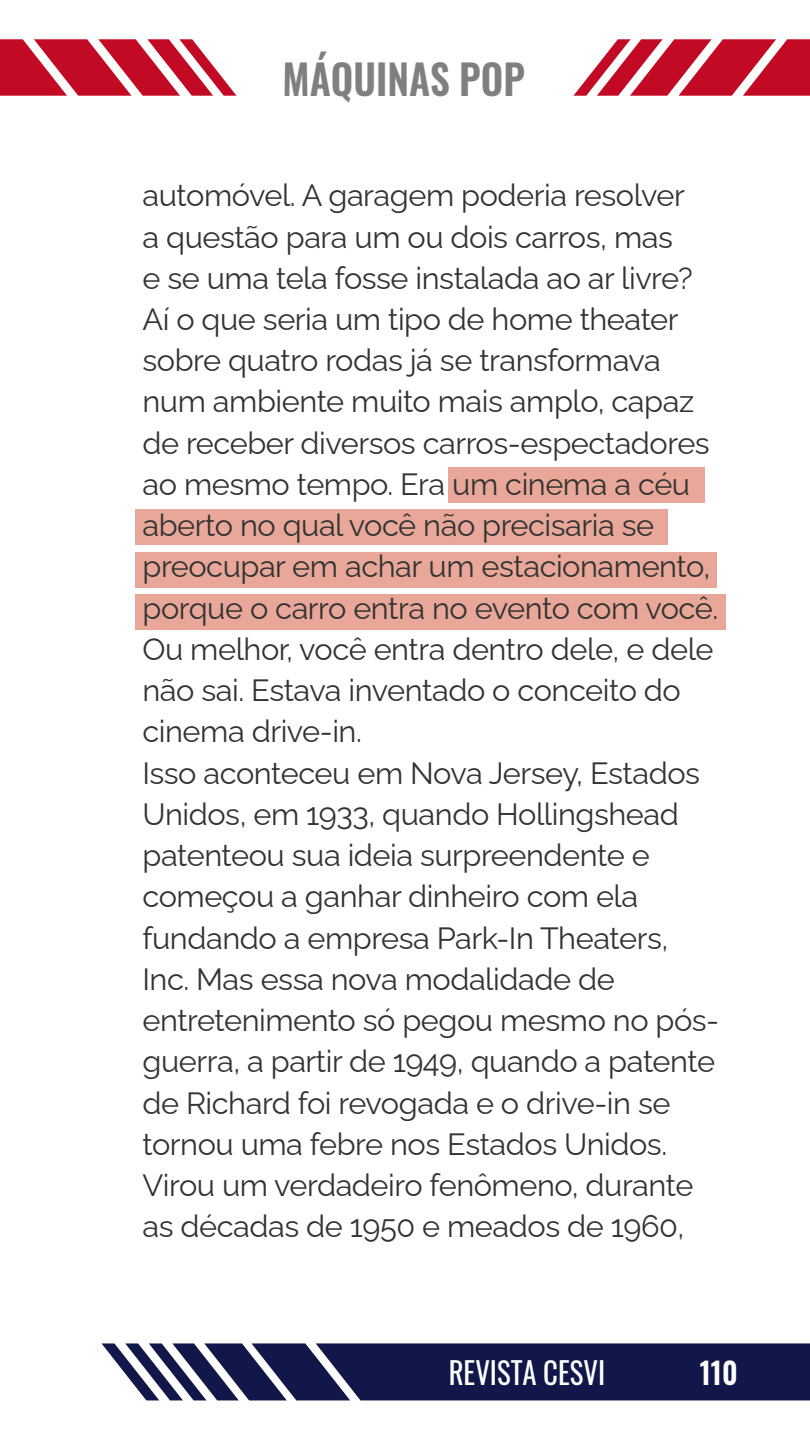
<style>
.page{position:relative;width:810px;height:1440px;background:#fff}
.page>*{position:absolute;margin:0;border:0;box-sizing:border-box;transform-origin:0 0}
.t1{font:600 41.25px "Oswald";color:#7f7f7f;scale:.95 1}
.t2{font:30.75px/41.2px "Raleway";letter-spacing:-.015em;color:#333}
.t3{font:30px "Oswald";color:#fff;scale:.96 1}
.t4{font:600 30px "Oswald";color:#fff;scale:.96 1}
</style>
<div class="page">
<svg style="left:102px;top:1343px;width:708px;height:57px;background:#2f3560"></svg>
<svg style="left:0;top:39px;width:237px;height:57px"></svg>
<svg style="left:573px;top:39px;width:237px;height:57px"></svg>
<div style="left:135px;top:509px;width:533px;height:36px;background:#e8a799"></div>
<div style="left:448px;top:467px;width:257px;height:36px;background:#e8a799"></div>
<div style="left:135px;top:552px;width:582px;height:35px;background:#e8a799"></div>
<div style="left:135px;top:594px;width:591px;height:36px;background:#e8a799"></div>
<h1 class="t1" style="left:283px;top:42px;width:257px">MÁQUINAS POP</h1>
<p class="t2" style="left:142px;top:171px;width:578px">automóvel. A garagem poderia resolver<br>a questão para um ou dois carros, mas<br>e se uma tela fosse instalada ao ar livre?<br>Aí o que seria um tipo de home theater sobre quatro rodas já se transformava num ambiente muito mais amplo, capaz de receber diversos carros-espectadores ao mesmo tempo. Era um cinema a céu aberto no qual você não precisaria se preocupar em achar um estacionamento, porque o carro entra no evento com você.<br>Ou melhor, você entra dentro dele, e dele não sai. Estava inventado o conceito do cinema drive-in.<br>Isso aconteceu em Nova Jersey, Estados Unidos, em 1933, quando Hollingshead patenteou sua ideia surpreendente e começou a ganhar dinheiro com ela fundando a empresa Park-In Theaters, Inc. Mas essa nova modalidade de entretenimento só pegou mesmo no pós&shy;guerra, a partir de 1949, quando a patente de Richard foi revogada e o drive-in se tornou uma febre nos Estados Unidos.<br>Virou um verdadeiro fenômeno, durante as décadas de 1950 e meados de 1960,</p>
<p class="t3" style="left:449px;top:1346px;width:164px">REVISTA CESVI</p>
<p class="t4" style="left:700px;top:1346px;width:41px">110</p>
</div>
